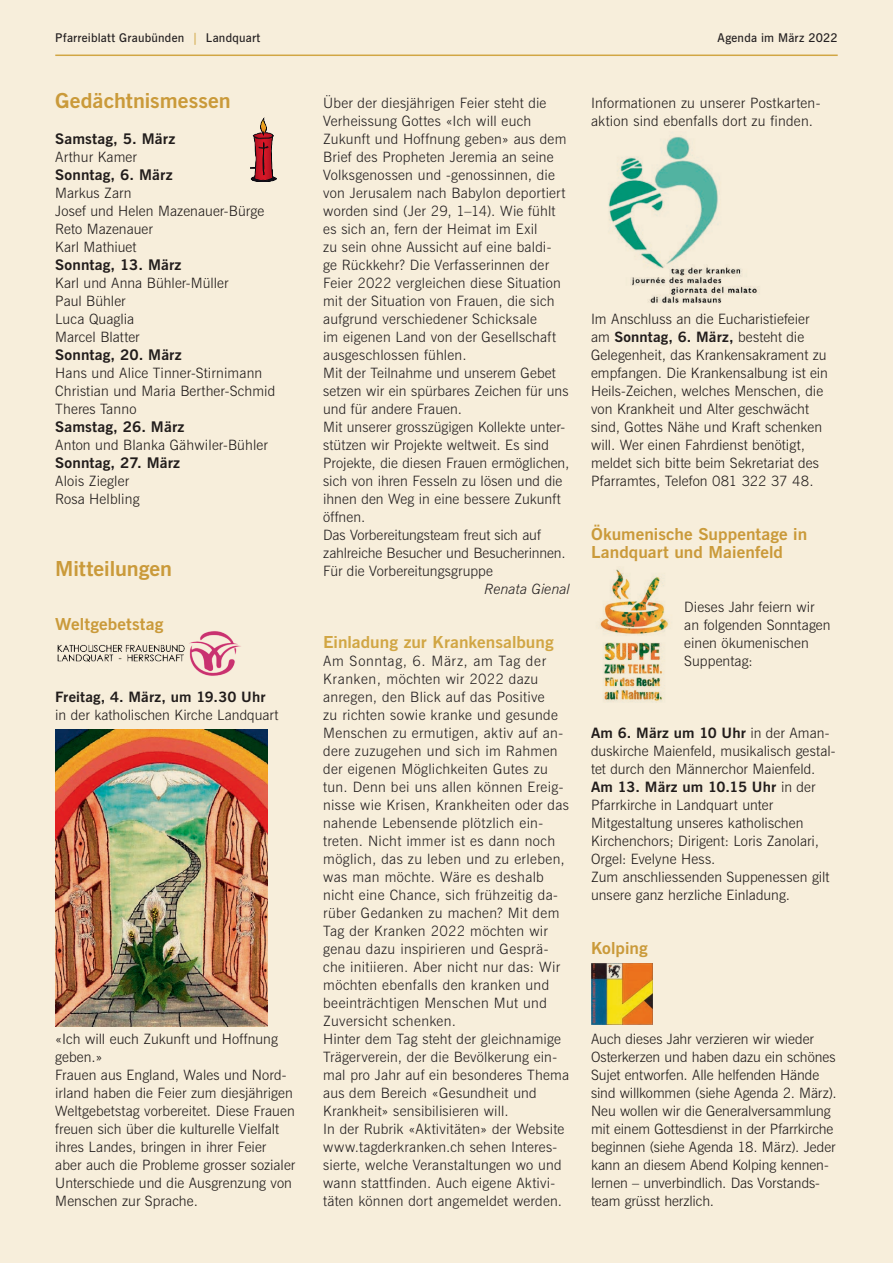
<style>
.page{position:relative;width:893px;height:1263px;background:#f7eedb}
.page>*{position:absolute;margin:0;border:0;box-sizing:border-box;transform-origin:0 0}
.t1{font:700 20.7px "News Gothic BT";color:#d1a644;scale:1.05 1}
.t2{font:700 16.5px/18px "News Gothic BT";letter-spacing:.005em;color:#d1a644;scale:1.05 1}
.t3{font:700 14.7px "News Gothic BT";letter-spacing:.005em;color:#231f20;scale:1.05 1}
.t4{font:300 14.25px/18px "News Gothic BT";letter-spacing:.01em;color:#231f20}
.t5{font:700 14.25px "News Gothic BT";letter-spacing:.005em;color:#231f20;scale:1.05 1}
.t6{font:italic 300 14.25px "News Gothic BT";color:#231f20}
.t7{font:600 12px "News Gothic BT";letter-spacing:.02em;color:#231f20}
.s1{color:#d1a644}
.s2{font-weight:700}
</style>
<div class="page">
<hr style="left:55px;top:55px;width:783px;height:1px;background:#d1a644">
<img style="left:250px;top:118px;width:26px;height:63px">
<img style="left:57px;top:631px;width:184px;height:45px">
<img style="left:55px;top:730px;width:212px;height:296px">
<img style="left:608px;top:136px;width:149px;height:167px">
<img style="left:591px;top:963px;width:62px;height:62px">
<img style="left:600px;top:569px;width:69px;height:133px">
<p class="t7" style="left:55px;top:31px;width:207px">Pfarreiblatt Graubünden <span class="s1">|</span> Landquart</p>
<p class="t7" style="left:718px;top:31px;width:122px">Agenda im März 2022</p>
<h1 class="t1" style="left:55px;top:88px;width:169px">Gedächtnismessen</h1>
<p class="t3" style="left:55px;top:130px;width:116px">Samstag, 5. März</p>
<p class="t4" style="left:55px;top:148px;width:83px">Arthur Kamer</p>
<p class="t3" style="left:55px;top:166px;width:113px">Sonntag, 6. März</p>
<p class="t4" style="left:55px;top:184px;width:210px">Markus Zarn<br>Josef und Helen Mazenauer-Bürge<br>Reto Mazenauer<br>Karl Mathiuet</p>
<p class="t3" style="left:55px;top:256px;width:122px">Sonntag, 13. März</p>
<p class="t4" style="left:55px;top:274px;width:175px">Karl und Anna Bühler-Müller<br>Paul Bühler<br>Luca Quaglia<br>Marcel Blatter</p>
<p class="t3" style="left:55px;top:346px;width:122px">Sonntag, 20. März</p>
<p class="t4" style="left:55px;top:364px;width:222px">Hans und Alice Tinner-Stirnimann<br>Christian und Maria Berther-Schmid<br>Theres Tanno</p>
<p class="t3" style="left:55px;top:418px;width:125px">Samstag, 26. März</p>
<p class="t4" style="left:55px;top:436px;width:214px">Anton und Blanka Gähwiler-Bühler</p>
<p class="t3" style="left:55px;top:454px;width:120px">Sonntag, 27. März</p>
<p class="t4" style="left:55px;top:472px;width:86px">Alois Ziegler<br>Rosa Helbling</p>
<h1 class="t1" style="left:55px;top:556px;width:113px">Mitteilungen</h1>
<p class="t2" style="left:55px;top:615px;width:105px">Weltgebetstag</p>
<p class="t5" style="left:55px;top:688px;width:202px">Freitag, 4. März, um 19.30 Uhr</p>
<p class="t4" style="left:55px;top:706px;width:225px">in der katholischen Kirche Landquart</p>
<p class="t4" style="left:55px;top:1030px;width:242px">«Ich will euch Zukunft und Hoffnung geben.»<br>Frauen aus England, Wales und Nord&shy;irland haben die Feier zum diesjährigen Weltgebetstag vorbereitet. Diese Frauen freuen sich über die kulturelle Vielfalt ihres Landes, bringen in ihrer Feier aber auch die Probleme grosser sozialer Unterschiede und die Ausgrenzung von Menschen zur Sprache.</p>
<p class="t4" style="left:323px;top:94px;width:248px">Über der diesjährigen Feier steht die Verheissung Gottes «Ich will euch Zukunft und Hoffnung geben» aus dem Brief des Propheten Jeremia an seine Volksgenossen und -genossinnen, die von Jerusalem nach Babylon deportiert worden sind (Jer 29, 1–14). Wie fühlt es sich an, fern der Heimat im Exil<br>zu sein ohne Aussicht auf eine baldi-<br>ge Rückkehr? Die Verfasserinnen der Feier 2022 vergleichen diese Situation mit der Situation von Frauen, die sich aufgrund verschiedener Schicksale<br>im eigenen Land von der Gesellschaft ausgeschlossen fühlen.<br>Mit der Teilnahme und unserem Gebet setzen wir ein spürbares Zeichen für uns und für andere Frauen.<br>Mit unserer grosszügigen Kollekte unter&shy;stützen wir Projekte weltweit. Es sind Projekte, die diesen Frauen ermöglichen, sich von ihren Fesseln zu lösen und die ihnen den Weg in eine bessere Zukunft öffnen.<br>Das Vorbereitungsteam freut sich auf zahlreiche Besucher und Besucherinnen.<br>Für die Vorbereitungsgruppe</p>
<p class="t6" style="left:484px;top:580px;width:87px">Renata Gienal</p>
<p class="t2" style="left:323px;top:633px;width:221px">Einladung zur Krankensalbung</p>
<p class="t4" style="left:323px;top:652px;width:248px">Am Sonntag, 6. März, am Tag der Kranken, möchten wir 2022 dazu anregen, den Blick auf das Positive<br>zu richten sowie kranke und gesunde Menschen zu ermutigen, aktiv auf an&shy;dere zuzugehen und sich im Rahmen der eigenen Möglichkeiten Gutes zu tun. Denn bei uns allen können Ereig&shy;nisse wie Krisen, Krankheiten oder das nahende Lebensende plötzlich ein&shy;treten. Nicht immer ist es dann noch möglich, das zu leben und zu erleben, was man möchte. Wäre es deshalb nicht eine Chance, sich frühzeitig da&shy;rüber Gedanken zu machen? Mit dem Tag der Kranken 2022 möchten wir genau dazu inspirieren und Gesprä&shy;che initiieren. Aber nicht nur das: Wir möchten ebenfalls den kranken und beeinträchtigen Menschen Mut und Zuversicht schenken.<br>Hinter dem Tag steht der gleichnamige Trägerverein, der die Bevölkerung ein&shy;mal pro Jahr auf ein besonderes Thema aus dem Bereich «Gesundheit und Krankheit» sensibilisieren will.<br>In der Rubrik «Aktivitäten» der Website www.tagderkranken.ch sehen Interes&shy;sierte, welche Veranstaltungen wo und wann stattfinden. Auch eigene Aktivi&shy;täten können dort angemeldet werden.</p>
<p class="t4" style="left:591px;top:94px;width:231px">Informationen zu unserer Postkarten&shy;aktion sind ebenfalls dort zu finden.</p>
<p class="t4" style="left:591px;top:310px;width:238px">Im Anschluss an die Eucharistiefeier am <span class="s2">Sonntag, 6. März,</span> besteht die Gelegenheit, das Krankensakrament zu empfangen. Die Krankensalbung ist ein Heils-Zeichen, welches Menschen, die von Krankheit und Alter geschwächt sind, Gottes Nähe und Kraft schenken will. Wer einen Fahrdienst benötigt, meldet sich bitte beim Sekretariat des Pfarramtes, Telefon 081 322 37 48.</p>
<p class="t2" style="left:591px;top:525px;width:207px">Ökumenische Suppentage in<br>Landquart und Maienfeld</p>
<p class="t4" style="left:684px;top:598px;width:148px">Dieses Jahr feiern wir an folgenden Sonntagen einen ökumenischen<br>Suppentag:</p>
<p class="t4" style="left:591px;top:724px;width:246px"><span class="s2">Am 6. März um 10 Uhr</span> in der Aman&shy;duskirche Maienfeld, musikalisch gestal&shy;tet durch den Männerchor Maienfeld.<br><span class="s2">Am 13. März um 10.15 Uhr</span> in der Pfarrkirche in Landquart unter Mitgestaltung unseres katholischen Kirchenchors; Dirigent: Loris Zanolari, Orgel: Evelyne Hess.<br>Zum anschliessenden Suppenessen gilt unsere ganz herzliche Einladung.</p>
<p class="t2" style="left:591px;top:939px;width:55px">Kolping</p>
<p class="t4" style="left:591px;top:1030px;width:247px">Auch dieses Jahr verzieren wir wieder Osterkerzen und haben dazu ein schönes Sujet entworfen. Alle helfenden Hände sind willkommen (siehe Agenda 2. März).<br>Neu wollen wir die Generalversammlung mit einem Gottesdienst in der Pfarrkirche beginnen (siehe Agenda 18. März). Jeder kann an diesem Abend Kolping kennen&shy;lernen – unverbindlich. Das Vorstands&shy;team grüsst herzlich.</p>
</div>
